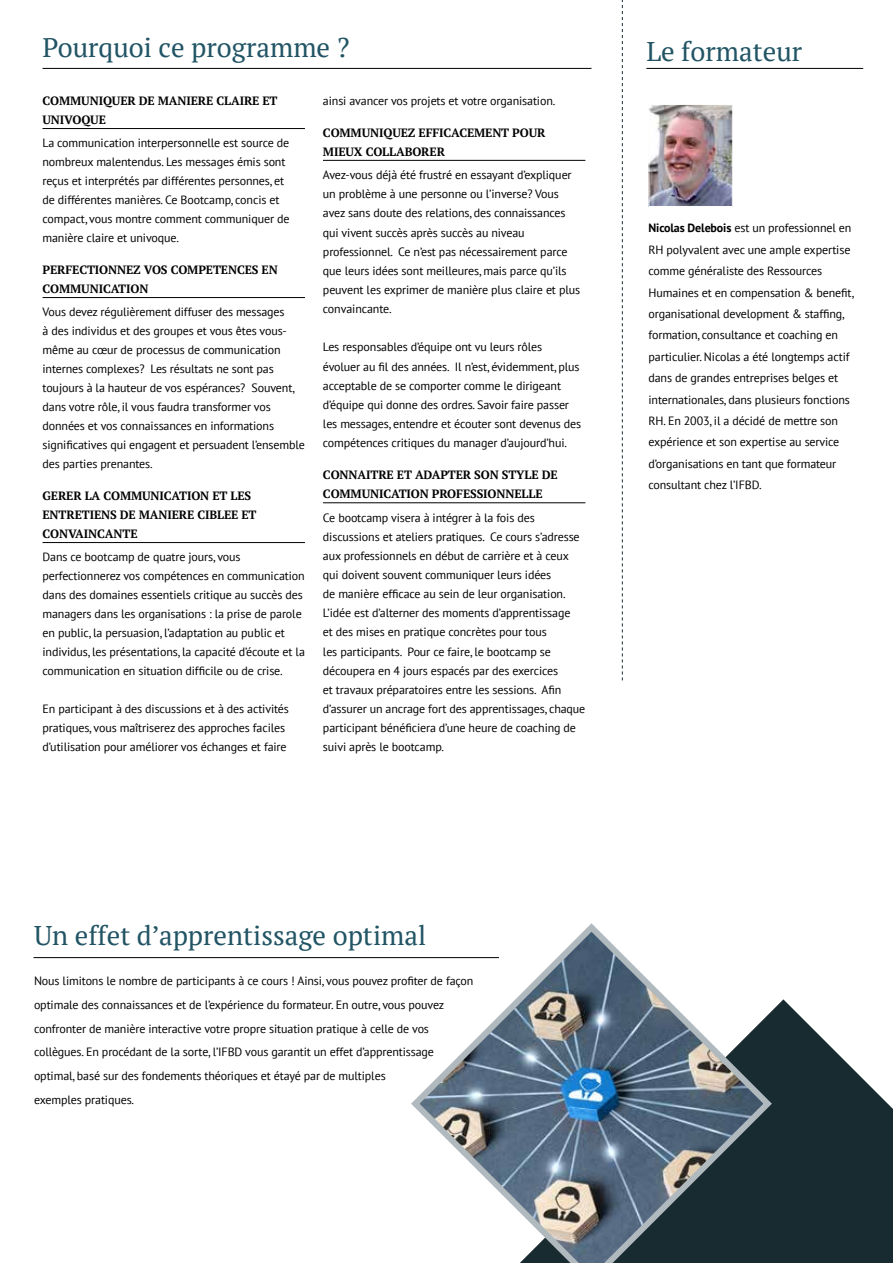
<style>
.page{position:relative;width:893px;height:1263px;background:#fff}
.page>*{position:absolute;margin:0;border:0;box-sizing:border-box;transform-origin:0 0}
.t1{font:27px "PT Serif";color:#215464}
.t2{font:12px/19.2px "PT Sans";letter-spacing:-.01em;color:#000}
.t3{font:700 12px/19px "PT Serif";letter-spacing:-.01em;color:#000}
.s1{font-weight:700}
</style>
<div class="page">
<svg style="left:776px;top:999px;width:117px;height:264px;fill:#182b30"></svg>
<hr style="left:43px;top:68px;width:548px;height:1px;background:#000">
<hr style="left:646px;top:68px;width:217px;height:1px;background:#000">
<svg style="left:622px;top:0;width:1px;height:680px"></svg>
<hr style="left:34px;top:957px;width:465px;height:1px;background:#000">
<svg style="left:407px;top:923px;width:369px;height:340px"></svg>
<hr style="left:43px;top:128px;width:262px;height:1px;background:#000">
<hr style="left:43px;top:297px;width:262px;height:1px;background:#000">
<hr style="left:43px;top:542px;width:262px;height:1px;background:#000">
<hr style="left:323px;top:160px;width:262px;height:1px;background:#000">
<hr style="left:323px;top:502px;width:262px;height:1px;background:#000">
<img style="left:650px;top:106px;width:81px;height:99px">
<div style="left:648px;top:104px;width:85px;height:103px;border:1px solid #fff"></div>
<h1 class="t1" style="left:43px;top:30px;width:309px">Pourquoi ce programme ?</h1>
<h1 class="t1" style="left:646px;top:34px;width:157px">Le formateur</h1>
<p class="t3" style="left:43px;top:91px;width:237px">COMMUNIQUER DE MANIERE CLAIRE ET<br>UNIVOQUE</p>
<p class="t2" style="left:43px;top:133px;width:248px">La communication interpersonnelle est source de nombreux malentendus. Les messages émis sont reçus et interprétés par différentes personnes, et de différentes manières. Ce Bootcamp, concis et compact, vous montre comment communiquer de manière claire et univoque.</p>
<p class="t3" style="left:43px;top:260px;width:237px">PERFECTIONNEZ VOS COMPETENCES EN<br>COMMUNICATION</p>
<p class="t2" style="left:43px;top:302px;width:264px">Vous devez régulièrement diffuser des messages<br>à des individus et des groupes et vous êtes vous&shy;même au cœur de processus de communication internes complexes? Les résultats ne sont pas toujours à la hauteur de vos espérances? Souvent, dans votre rôle, il vous faudra transformer vos données et vos connaissances en informations significatives qui engagent et persuadent l’ensemble des parties prenantes.</p>
<p class="t3" style="left:43px;top:486px;width:216px">GERER LA COMMUNICATION ET LES<br>ENTRETIENS DE MANIERE CIBLEE ET<br>CONVAINCANTE</p>
<p class="t2" style="left:43px;top:547px;width:264px">Dans ce bootcamp de quatre jours, vous perfectionnerez vos compétences en communication dans des domaines essentiels critique au succès des managers dans les organisations : la prise de parole en public, la persuasion, l’adaptation au public et individus, les présentations, la capacité d’écoute et la communication en situation difficile ou de crise.</p>
<p class="t2" style="left:43px;top:699px;width:248px">En participant à des discussions et à des activités pratiques, vous maîtriserez des approches faciles d’utilisation pour améliorer vos échanges et faire</p>
<p class="t2" style="left:323px;top:91px;width:234px">ainsi avancer vos projets et votre organisation.</p>
<p class="t3" style="left:323px;top:123px;width:224px">COMMUNIQUEZ EFFICACEMENT POUR<br>MIEUX COLLABORER</p>
<p class="t2" style="left:323px;top:165px;width:259px">Avez-vous déjà été frustré en essayant d’expliquer un problème à une personne ou l’inverse? Vous avez sans doute des relations, des connaissances qui vivent succès après succès au niveau professionnel. Ce n’est pas nécessairement parce que leurs idées sont meilleures, mais parce qu’ils peuvent les exprimer de manière plus claire et plus convaincante.</p>
<p class="t2" style="left:323px;top:337px;width:260px">Les responsables d’équipe ont vu leurs rôles évoluer au fil des années. Il n’est, évidemment, plus acceptable de se comporter comme le dirigeant d’équipe qui donne des ordres. Savoir faire passer les messages, entendre et écouter sont devenus des compétences critiques du manager d’aujourd’hui.</p>
<p class="t3" style="left:323px;top:465px;width:236px">CONNAITRE ET ADAPTER SON STYLE DE<br>COMMUNICATION PROFESSIONNELLE</p>
<p class="t2" style="left:323px;top:507px;width:264px">Ce bootcamp visera à intégrer à la fois des discussions et ateliers pratiques. Ce cours s’adresse aux professionnels en début de carrière et à ceux qui doivent souvent communiquer leurs idées<br>de manière efficace au sein de leur organisation.<br>L’idée est d’alterner des moments d’apprentissage<br>et des mises en pratique concrètes pour tous<br>les participants. Pour ce faire, le bootcamp se découpera en 4 jours espacés par des exercices<br>et travaux préparatoires entre les sessions. Afin d’assurer un ancrage fort des apprentissages, chaque participant bénéficiera d’une heure de coaching de suivi après le bootcamp.</p>
<p class="t2" style="left:648px;top:217px;width:207px;line-height:21.5px"><span class="s1">Nicolas Delebois</span> est un professionnel en RH polyvalent avec une ample expertise comme généraliste des Ressources Humaines et en compensation &amp; benefit, organisational development &amp; staffing, formation, consultance et coaching en particulier. Nicolas a été longtemps actif dans de grandes entreprises belges et internationales, dans plusieurs fonctions RH. En 2003, il a décidé de mettre son expérience et son expertise au service d’organisations en tant que formateur consultant chez l’IFBD.</p>
<h1 class="t1" style="left:34px;top:917px;width:394px">Un effet d’apprentissage optimal</h1>
<p class="t2" style="left:34px;top:969px;width:441px;line-height:23.7px">Nous limitons le nombre de participants à ce cours ! Ainsi, vous pouvez profiter de façon optimale des connaissances et de l’expérience du formateur. En outre, vous pouvez confronter de manière interactive votre propre situation pratique à celle de vos collègues. En procédant de la sorte, l’IFBD vous garantit un effet d’apprentissage optimal, basé sur des fondements théoriques et étayé par de multiples<br>exemples pratiques.</p>
</div>
